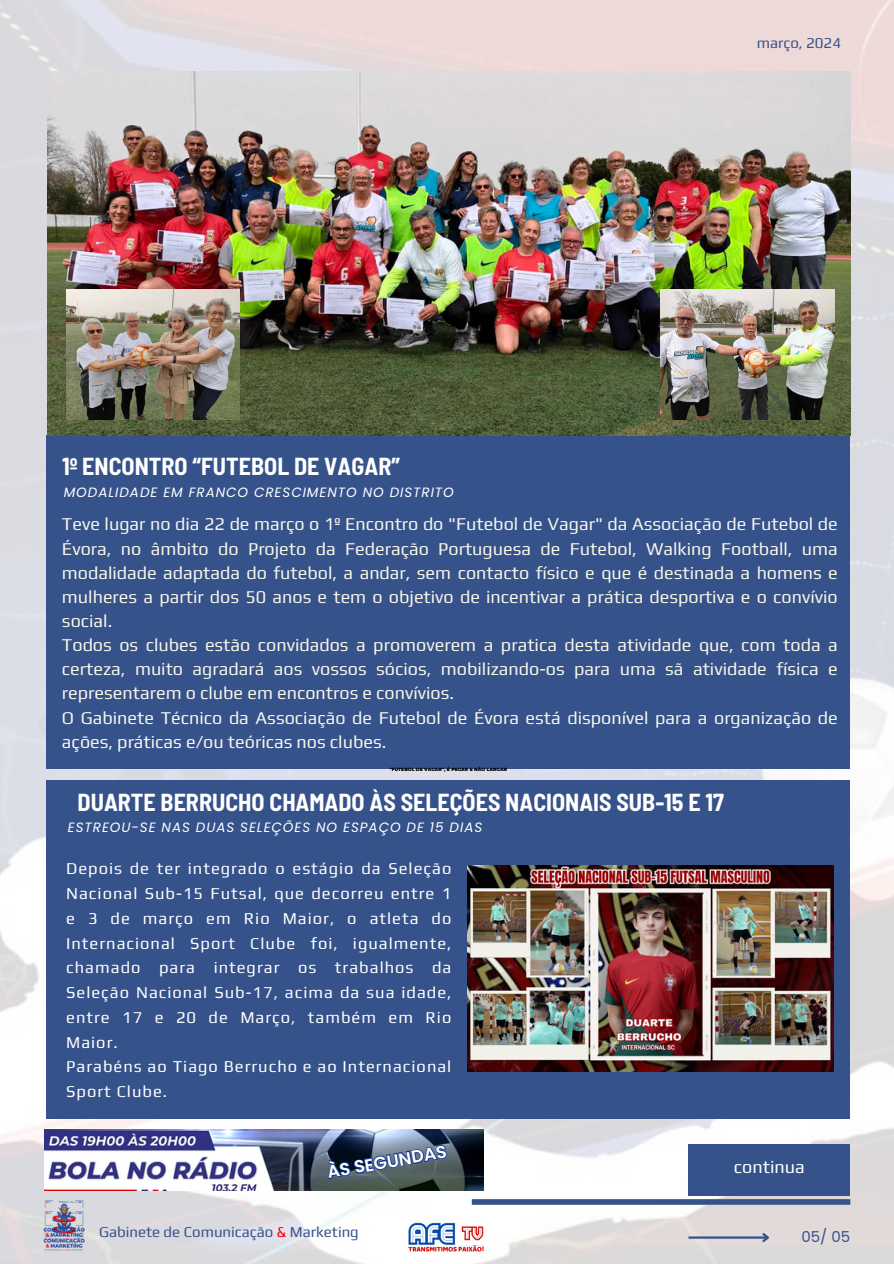
<style>
.page{position:relative;width:894px;height:1264px;background:#fff}
.page>*{position:absolute;margin:0;border:0;box-sizing:border-box;transform-origin:0 0}
.t1{font:700 semi-condensed 24px "Barlow";color:#fff}
.t2{font:18px/24.2px "Play";color:#f6f6e9}
.t3{font:18px "Play";color:#fff}
.t4{font:600 17.4px "Poppins";color:#fff}
.t5{font:16.5px/24.8px "Play";letter-spacing:.06em;color:#fff}
.t6{font:15px "Play";color:#36528b}
.t7{font:15px "Poppins";color:#36528b}
.t8{font:italic 13.5px "Poppins";letter-spacing:.07em;color:#fff}
.t9{font:900 4.5px "Montserrat";color:#000}
.s1{color:#e80000}
</style>
<div class="page">
<img style="left:0;top:0;width:893px;height:1263px">
<div style="left:46px;top:435px;width:803px;height:333px;background:#36528b"></div>
<div style="left:471px;top:1199px;width:379px;height:5px;background:#36528b"></div>
<div style="left:688px;top:1144px;width:162px;height:52px;background:#36528b"></div>
<hr style="left:688px;top:1236px;width:79px;height:2px;background:#36528b">
<svg style="left:760px;top:1230px;width:11px;height:13px"></svg>
<div style="left:255px;top:0;width:500px;height:9px;background:#eed9d9"></div>
<img style="left:43px;top:1239px;width:41px;height:11px">
<img style="left:407px;top:1221px;width:77px;height:30px">
<img style="left:43px;top:1199px;width:41px;height:40px">
<img style="left:45px;top:1129px;width:439px;height:61px">
<div style="left:46px;top:780px;width:803px;height:338px;background:#36528b"></div>
<img style="left:467px;top:865px;width:366px;height:206px">
<img style="left:47px;top:71px;width:802px;height:365px">
<img style="left:66px;top:289px;width:173px;height:131px">
<img style="left:660px;top:290px;width:173px;height:129px">
<svg style="left:323px;top:1137px;width:126px;height:43px;background:#425772"></svg>
<p class="t1" style="left:62px;top:451px;width:339px">1º ENCONTRO “FUTEBOL DE VAGAR”</p>
<p class="t8" style="left:64px;top:482px;width:391px">MODALIDADE EM FRANCO CRESCIMENTO NO DISTRITO</p>
<p class="t6" style="left:756px;top:34px;width:86px">março, 2024</p>
<p class="t2" style="left:62px;top:512px;width:777px">Teve lugar no dia 22 de março o 1º Encontro do "Futebol de Vagar" da Associação de Futebol de Évora, no âmbito do Projeto da Federação Portuguesa de Futebol, Walking Football, uma modalidade adaptada do futebol, a andar, sem contacto físico e que é destinada a homens e mulheres a partir dos 50 anos e tem o objetivo de incentivar a prática desportiva e o convívio social.<br>Todos os clubes estão convidados a promoverem a pratica desta atividade que, com toda a certeza, muito agradará aos vossos sócios, mobilizando-os para uma sã atividade física e representarem o clube em encontros e convívios.<br>O Gabinete Técnico da Associação de Futebol de Évora está disponível para a organização de ações, práticas e/ou teóricas nos clubes.</p>
<h3 class="t9" style="left:389px;top:767px;width:119px">"FUTEBOL DE VAGAR", É PEGAR E NÃO LARGAR</h3>
<p class="t1" style="left:78px;top:786px;width:647px">DUARTE BERRUCHO CHAMADO ÀS SELEÇÕES NACIONAIS SUB-15 E 17</p>
<h4 class="t8" style="left:68px;top:818px;width:416px">ESTREOU-SE NAS DUAS SELEÇÕES NO ESPAÇO DE 15 DIAS</h4>
<h2 class="t5" style="left:66px;top:856px;width:386px">Depois de ter integrado o estágio da Seleção Nacional Sub-15 Futsal, que decorreu entre 1 e 3 de março em Rio Maior, o atleta do Internacional Sport Clube foi, igualmente, chamado para integrar os trabalhos da Seleção Nacional Sub-17, acima da sua idade, entre 17 e 20 de Março, também em Rio Maior.<br>Parabéns ao Tiago Berrucho e ao Internacional Sport Clube.</h2>
<p class="t4" style="left:325px;top:1160px;width:122px;rotate:-10deg">ÀS SEGUNDAS</p>
<h3 class="t6" style="left:99px;top:1222px;width:261px">Gabinete de Comunicação <span class="s1">&amp;</span> Marketing</h3>
<h1 class="t3" style="left:733px;top:1156px;width:72px">continua</h1>
<h5 class="t7" style="left:801px;top:1226px;width:50px">05/ 05</h5>
</div>
